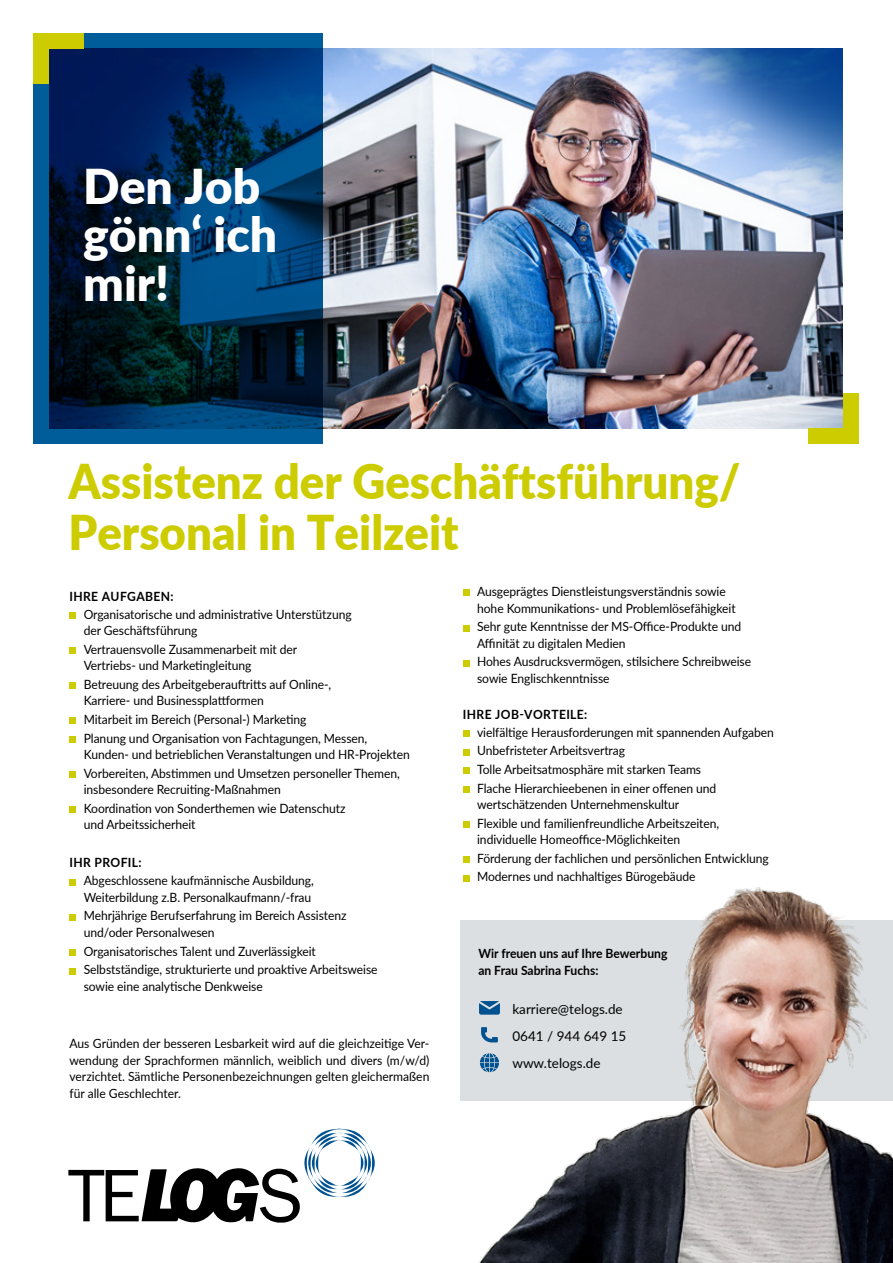
<style>
.page{position:relative;width:893px;height:1263px;background:#fff}
.page>*{position:absolute;margin:0;border:0;box-sizing:border-box;transform-origin:0 0}
.t1{font:900 48px/51px "Lato";color:#cdcc00;scale:.95 1}
.t2{font:900 48px/48px "Lato";color:#fff}
.t3{font:13.5px/27px "Lato";color:#000}
.t4{font:12.75px/16.5px "Lato";letter-spacing:-.005em;color:#000;scale:.95 1}
.t5{font:700 12.75px/16.5px "Lato";color:#000;scale:.95 1}
.t6{font:700 12.75px "Lato";letter-spacing:.03em;color:#000;scale:.95 1}
</style>
<div class="page">
<img style="left:323px;top:49px;width:520px;height:379px">
<svg style="left:33px;top:33px;width:290px;height:411px;background:#003159"></svg>
<svg style="left:68px;top:1128px;width:307px;height:95px"></svg>
<div style="left:69px;top:612px;width:7px;height:7px;background:#cdcc00"></div>
<div style="left:69px;top:647px;width:7px;height:7px;background:#cdcc00"></div>
<div style="left:69px;top:682px;width:7px;height:7px;background:#cdcc00"></div>
<div style="left:69px;top:718px;width:7px;height:6px;background:#cdcc00"></div>
<div style="left:69px;top:736px;width:7px;height:7px;background:#cdcc00"></div>
<div style="left:69px;top:771px;width:7px;height:7px;background:#cdcc00"></div>
<div style="left:69px;top:806px;width:7px;height:7px;background:#cdcc00"></div>
<div style="left:69px;top:879px;width:7px;height:6px;background:#cdcc00"></div>
<div style="left:69px;top:914px;width:7px;height:6px;background:#cdcc00"></div>
<div style="left:69px;top:949px;width:7px;height:6px;background:#cdcc00"></div>
<div style="left:69px;top:968px;width:7px;height:6px;background:#cdcc00"></div>
<svg style="left:463px;top:590px;width:6px;height:6px"></svg>
<svg style="left:463px;top:625px;width:6px;height:6px"></svg>
<svg style="left:463px;top:660px;width:6px;height:6px"></svg>
<div style="left:463px;top:730px;width:6px;height:7px;background:#cdcc00"></div>
<svg style="left:463px;top:749px;width:6px;height:6px"></svg>
<div style="left:463px;top:767px;width:6px;height:7px;background:#cdcc00"></div>
<svg style="left:463px;top:786px;width:6px;height:6px"></svg>
<div style="left:463px;top:821px;width:6px;height:7px;background:#cdcc00"></div>
<div style="left:463px;top:856px;width:6px;height:7px;background:#cdcc00"></div>
<svg style="left:463px;top:875px;width:6px;height:6px"></svg>
<div style="left:460px;top:920px;width:433px;height:181px;background:#dbdfe2"></div>
<img style="left:478px;top:887px;width:415px;height:376px">
<svg style="left:479px;top:1001px;width:21px;height:14px"></svg>
<svg style="left:481px;top:1027px;width:17px;height:15px"></svg>
<svg style="left:480px;top:1053px;width:19px;height:19px"></svg>
<div style="left:809px;top:428px;width:50px;height:16px;background:#cdcc00"></div>
<div style="left:843px;top:394px;width:16px;height:50px;background:#cdcc00"></div>
<div style="left:33px;top:33px;width:50px;height:16px;background:#cdcc00"></div>
<div style="left:33px;top:33px;width:16px;height:50px;background:#cdcc00"></div>
<h1 class="t2" style="left:83px;top:161px;width:195px">Den Job gönn‘ ich mir!</h1>
<h1 class="t1" style="left:68px;top:453px;width:709px">Assistenz der Geschäftsführung/<br>Personal in Teilzeit</h1>
<p class="t6" style="left:69px;top:587px;width:111px">IHRE AUFGABEN:</p>
<p class="t4" style="left:84px;top:605px;width:284px">Organisatorische und administrative Unterstützung der Geschäftsführung</p>
<p class="t4" style="left:84px;top:640px;width:226px">Vertrauensvolle Zusammenarbeit mit der<br>Vertriebs- und Marketingleitung</p>
<p class="t4" style="left:84px;top:675px;width:262px">Betreuung des Arbeitgeberauftritts auf Online-,<br>Karriere- und Businessplattformen</p>
<p class="t4" style="left:84px;top:709px;width:300px;line-height:18.6px">Mitarbeit im Bereich (Personal-) Marketing<br>Planung und Organisation von Fachtagungen, Messen,</p>
<p class="t4" style="left:84px;top:745px;width:345px;line-height:18.6px">Kunden- und betrieblichen Veranstaltungen und HR-Projekten<br>Vorbereiten, Abstimmen und Umsetzen personeller Themen,</p>
<p class="t4" style="left:84px;top:780px;width:277px;line-height:18.6px">insbesondere Recruiting-Maßnahmen<br>Koordination von Sonderthemen wie Datenschutz</p>
<p class="t4" style="left:84px;top:816px;width:119px">und Arbeitssicherheit</p>
<p class="t6" style="left:69px;top:853px;width:77px">IHR PROFIL:</p>
<p class="t4" style="left:84px;top:872px;width:244px">Abgeschlossene kaufmännische Ausbildung,<br>Weiterbildung z.B. Personalkaufmann/-frau</p>
<p class="t4" style="left:84px;top:907px;width:278px">Mehrjährige Berufserfahrung im Bereich Assistenz und/oder Personalwesen</p>
<p class="t4" style="left:84px;top:941px;width:311px;line-height:18.6px">Organisatorisches Talent und Zuverlässigkeit<br>Selbstständige, strukturierte und proaktive Arbeitsweise</p>
<p class="t4" style="left:84px;top:977px;width:190px">sowie eine analytische Denkweise</p>
<p class="t4" style="left:69px;top:1034px;width:380px;text-align:justify">Aus Gründen der besseren Lesbarkeit wird auf die gleichzeitige Ver&shy;wendung der Sprachformen männlich, weiblich und divers (m/w/d) verzichtet. Sämtliche Personenbezeichnungen gelten gleichermaßen für alle Geschlechter.</p>
<p class="t4" style="left:477px;top:583px;width:274px">Ausgeprägtes Dienstleistungsverständnis sowie hohe Kommunikations- und Problemlösefähigkeit</p>
<p class="t4" style="left:477px;top:618px;width:280px">Sehr gute Kenntnisse der MS-Office-Produkte und<br>Affinität zu digitalen Medien</p>
<p class="t4" style="left:477px;top:653px;width:290px">Hohes Ausdrucksvermögen, stilsichere Schreibweise sowie Englischkenntnisse</p>
<p class="t6" style="left:463px;top:705px;width:133px">IHRE JOB-VORTEILE:</p>
<p class="t4" style="left:477px;top:722px;width:314px;line-height:18.6px">vielfältige Herausforderungen mit spannenden Aufgaben Unbefristeter Arbeitsvertrag<br>Tolle Arbeitsatmosphäre mit starken Teams<br>Flache Hierarchieebenen in einer offenen und</p>
<p class="t4" style="left:477px;top:794px;width:256px;line-height:18.6px">wertschätzenden Unternehmenskultur<br>Flexible und familienfreundliche Arbeitszeiten,</p>
<p class="t4" style="left:477px;top:830px;width:309px;line-height:18.6px">individuelle Homeoffice-Möglichkeiten<br>Förderung der fachlichen und persönlichen Entwicklung<br>Modernes und nachhaltiges Bürogebäude</p>
<p class="t5" style="left:478px;top:945px;width:200px">Wir freuen uns auf Ihre Bewerbung an Frau Sabrina Fuchs:</p>
<p class="t3" style="left:512px;top:995px;width:115px">karriere@telogs.de<br>0641 / 944 649 15 www.telogs.de</p>
</div>
